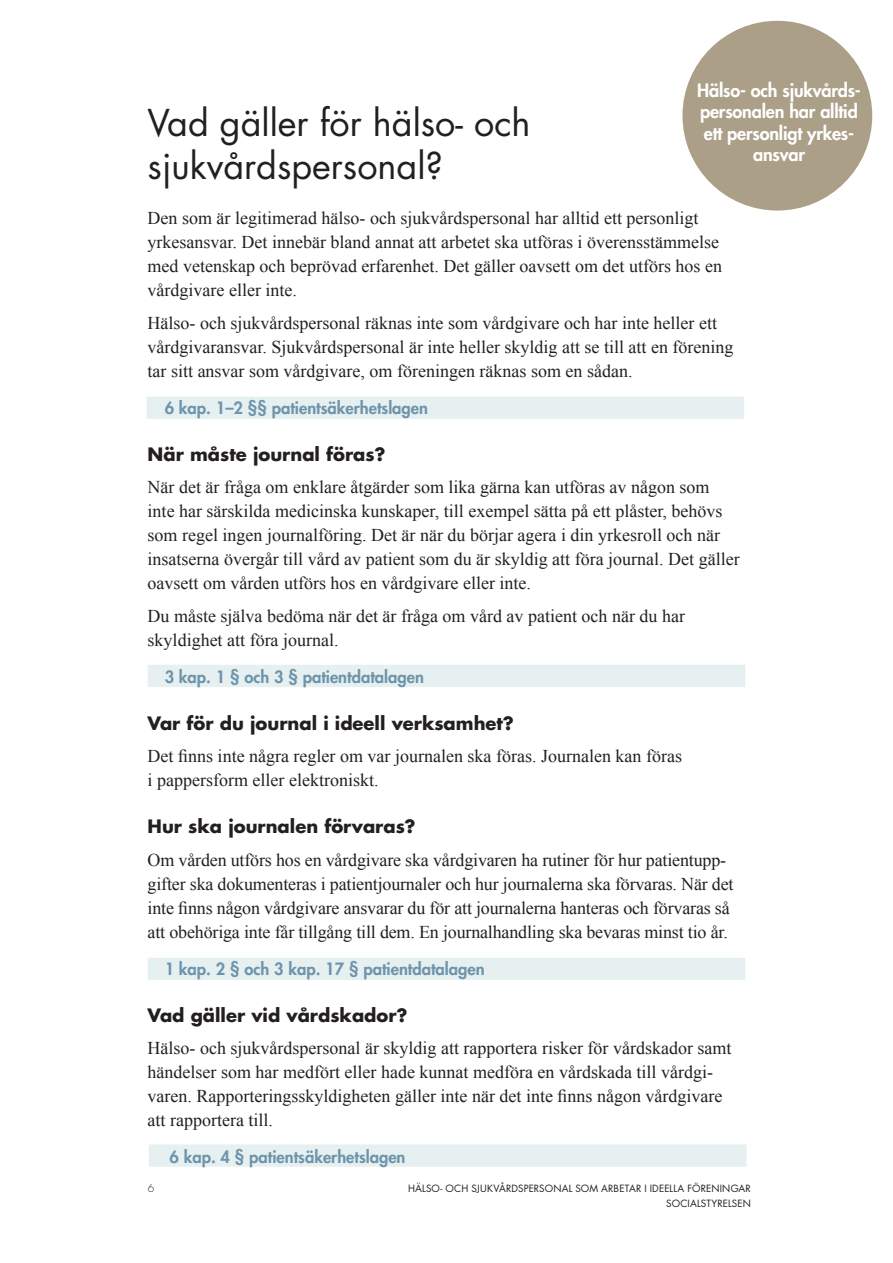
<style>
.page{position:relative;width:893px;height:1263px;background:#fff}
.page>*{position:absolute;margin:0;border:0;box-sizing:border-box;transform-origin:0 0}
.rubrik_1{font:36px/43.2px "Futura Std";color:#231f20}
.brödtext{font:18px/24px "Times New Roman";color:#231f20}
.rubrik_2{font:700 18px "Futura Std";color:#231f20}
.bolltext{font:800 18px/21.6px "Futura Std";letter-spacing:-.01em;color:#fff;text-align:center}
.PARAGRAF{font:800 16.5px "Futura Std";color:#6e94ab}
.t1{font:300 10.5px "Futura Std";color:#231f20}
.t2{font:9.75px/14.5px "Futura Std";letter-spacing:.02em;color:#231f20;text-align:right}
</style>
<div class="page">
<div style="left:148px;top:958px;width:597px;height:22px;background:#e7f0f1"></div>
<div style="left:149px;top:1144px;width:597px;height:23px;background:#e7f0f1"></div>
<div style="left:148px;top:665px;width:597px;height:22px;background:#e7f0f1"></div>
<div style="left:146px;top:396px;width:598px;height:23px;background:#e7f0f1;border:3px solid #e7f0f1"></div>
<div style="left:682px;top:21px;width:190px;height:190px;background:#ab9f88;border-radius:50%"></div>
<p class="bolltext" style="left:697px;top:79px;width:165px">Hälso- och sjukvårds&shy;personalen har alltid ett personligt yrkes&shy;ansvar</p>
<p class="rubrik_1" style="left:148px;top:102px;width:384px">Vad gäller för hälso- och sjukvårdspersonal?</p>
<p class="brödtext" style="left:148px;top:206px;width:576px">Den som är legitimerad hälso- och sjukvårdspersonal har alltid ett personligt yrkesansvar. Det innebär bland annat att arbetet ska utföras i överensstämmelse med vetenskap och beprövad erfarenhet. Det gäller oavsett om det utförs hos en vårdgivare eller inte.</p>
<p class="brödtext" style="left:148px;top:311px;width:587px">Hälso- och sjukvårdspersonal räknas inte som vårdgivare och har inte heller ett vårdgivaransvar. Sjukvårdspersonal är inte heller skyldig att se till att en förening tar sitt ansvar som vårdgivare, om föreningen räknas som en sådan.</p>
<p class="PARAGRAF" style="left:165px;top:397px;width:265px">6 kap. 1–2 §§ patientsäkerhetslagen</p>
<p class="rubrik_2" style="left:148px;top:442px;width:239px">När måste journal föras?</p>
<p class="brödtext" style="left:148px;top:475px;width:594px">När det är fråga om enklare åtgärder som lika gärna kan utföras av någon som inte har särskilda medicinska kunskaper, till exempel sätta på ett plåster, behövs som regel ingen journalföring. Det är när du börjar agera i din yrkesroll och när insatserna övergår till vård av patient som du är skyldig att föra journal. Det gäller oavsett om vården utförs hos en vårdgivare eller inte.</p>
<p class="brödtext" style="left:148px;top:604px;width:539px">Du måste själva bedöma när det är fråga om vård av patient och när du har skyldighet att föra journal.</p>
<p class="PARAGRAF" style="left:165px;top:666px;width:261px">3 kap. 1 § och 3 § patientdatalagen</p>
<p class="rubrik_2" style="left:148px;top:711px;width:368px">Var för du journal i ideell verksamhet?</p>
<p class="brödtext" style="left:148px;top:744px;width:536px">Det finns inte några regler om var journalen ska föras. Journalen kan föras i pappersform eller elektroniskt.</p>
<p class="rubrik_2" style="left:148px;top:815px;width:269px">Hur ska journalen förvaras?</p>
<p class="brödtext" style="left:148px;top:848px;width:587px">Om vården utförs hos en vårdgivare ska vårdgivaren ha rutiner för hur patientupp&shy;gifter ska dokumenteras i patientjournaler och hur journalerna ska förvaras. När det inte finns någon vårdgivare ansvarar du för att journalerna hanteras och förvaras så att obehöriga inte får tillgång till dem. En journalhandling ska bevaras minst tio år.</p>
<p class="PARAGRAF" style="left:165px;top:958px;width:321px">1 kap. 2 § och 3 kap. 17 § patientdatalagen</p>
<p class="rubrik_2" style="left:148px;top:1003px;width:261px">Vad gäller vid vårdskador?</p>
<p class="brödtext" style="left:148px;top:1036px;width:585px">Hälso- och sjukvårdspersonal är skyldig att rapportera risker för vårdskador samt händelser som har medfört eller hade kunnat medföra en vårdskada till vårdgi&shy;varen. Rapporteringsskyldigheten gäller inte när det inte finns någon vårdgivare att rapportera till.</p>
<p class="PARAGRAF" style="left:169px;top:1146px;width:238px">6 kap. 4 § patientsäkerhetslagen</p>
<p class="t1" style="left:148px;top:1182px;width:8px">6</p>
<p class="t2" style="left:408px;top:1181px;width:344px">HÄLSO- OCH SJUKVÅRDSPERSONAL SOM ARBETAR I IDEELLA FÖRENINGAR<br>SOCIALSTYRELSEN</p>
</div>
